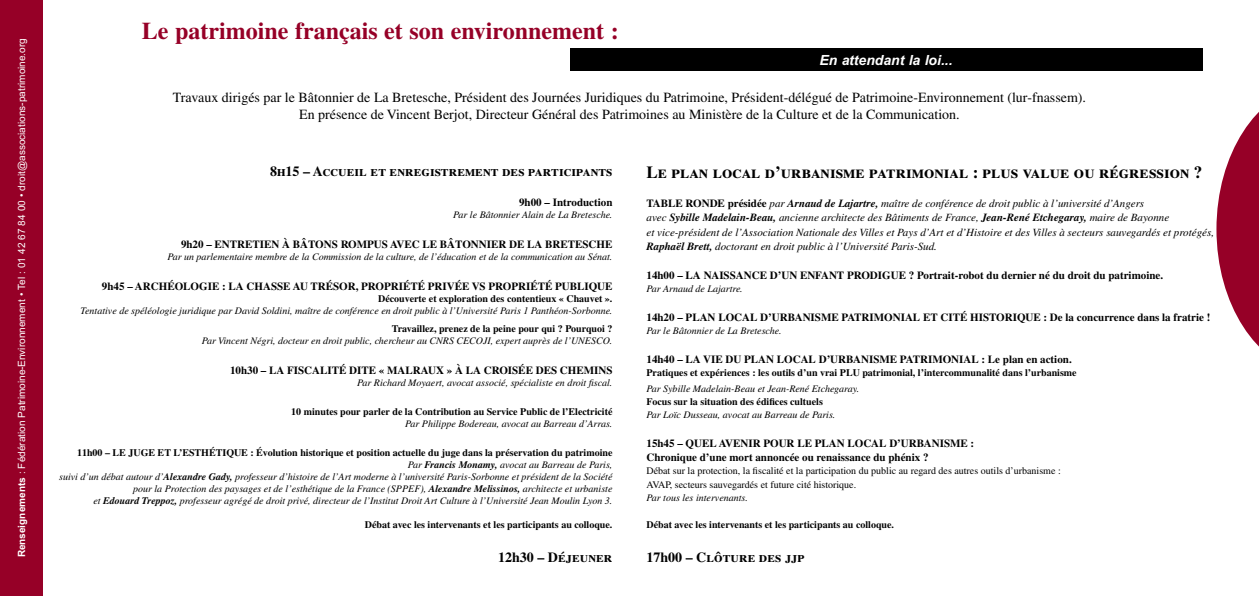
<style>
.page{position:relative;width:1259px;height:596px;background:#fff}
.page>*{position:absolute;margin:0;border:0;box-sizing:border-box;transform-origin:0 0}
.t1{font:700 24px "Times";color:#960027}
.t2{font:17px "Times Bold SC";color:#000}
.t3{font:14px/16.8px "Times";color:#000;text-align:center}
.t4{font:14px "Times Bold SC";color:#000}
.t5{font:italic 700 14px "Arial";color:#fff}
.t6{font:700 11px/14.4px "Times";color:#000}
.t7{font:italic 11px/14.4px "Times";color:#000}
.t8{font:italic 10px/12px "Times";color:#000;text-align:right}
.t9{font:700 10px "Times";color:#000}
.t10{font:10px/13.2px "Times";color:#000}
.t11{font:10px "Arial";color:#fff}
.s1{font-weight:700}
.s2{font-family:"Times";font-weight:700}
.s3{font-weight:700;font-style:normal}
</style>
<div class="page">
<svg style="left:1216px;top:112px;width:43px;height:235px"></svg>
<div style="left:0;top:0;width:43px;height:595px;background:#960027"></div>
<div style="left:570px;top:48px;width:632px;height:23px;background:#000"></div>
<p class="t11" style="left:16px;top:557px;width:520px;rotate:-90deg"><span class="s1">Renseignements</span> : Fédération Patrimoine-Environnement • Tel : 01 42 67 84 00 • droit@associations-patrimoine.org</p>
<h1 class="t1" style="left:142px;top:16px;width:478px">Le patrimoine français et son environnement :</h1>
<h3 class="t5" style="left:819px;top:51px;width:135px">En attendant la loi...</h3>
<p class="t3" style="left:173px;top:88px;width:914px">Travaux dirigés par le Bâtonnier de La Bretesche, Président des Journées Juridiques du Patrimoine, Président-délégué de Patrimoine-Environnement (lur-fnassem).<br>En présence de Vincent Berjot, Directeur Général des Patrimoines au Ministère de la Culture et de la Communication.</p>
<h3 class="t4" style="left:270px;top:162px;width:344px"><span class="s2">8</span>h<span class="s2">15</span> – Accueil et enregistrement des participants</h3>
<p class="t6" style="left:519px;top:194px;width:95px">9h00 – Introduction</p>
<p class="t8" style="left:453px;top:208px;width:161px">Par le Bâtonnier Alain de La Bretesche.</p>
<p class="t6" style="left:181px;top:236px;width:433px">9h20 – ENTRETIEN À BÂTONS ROMPUS AVEC LE BÂTONNIER DE LA BRETESCHE</p>
<p class="t8" style="left:167px;top:250px;width:446px">Par un parlementaire membre de la Commission de la culture, de l’éducation et de la communication au Sénat.</p>
<p class="t6" style="left:102px;top:279px;width:512px">9h45 – ARCHÉOLOGIE : LA CHASSE AU TRÉSOR, PROPRIÉTÉ PRIVÉE VS PROPRIÉTÉ PUBLIQUE</p>
<p class="t9" style="left:378px;top:292px;width:236px">Découverte et exploration des contentieux « Chauvet ».</p>
<p class="t8" style="left:81px;top:304px;width:533px">Tentative de spéléologie juridique par David Soldini, maître de conférence en droit public à l’Université Paris 1 Panthéon-Sorbonne.</p>
<p class="t9" style="left:392px;top:322px;width:222px">Travaillez, prenez de la peine pour qui ? Pourquoi ?</p>
<p class="t8" style="left:202px;top:334px;width:412px">Par Vincent Négri, docteur en droit public, chercheur au CNRS CECOJI, expert auprès de l’UNESCO.</p>
<p class="t6" style="left:230px;top:362px;width:384px">10h30 – LA FISCALITÉ DITE « MALRAUX » À LA CROISÉE DES CHEMINS</p>
<p class="t8" style="left:357px;top:376px;width:257px">Par Richard Moyaert, avocat associé, spécialiste en droit fiscal.</p>
<p class="t9" style="left:291px;top:405px;width:323px">10 minutes pour parler de la Contribution au Service Public de l’Electricité</p>
<p class="t8" style="left:405px;top:417px;width:209px">Par Philippe Bodereau, avocat au Barreau d’Arras.</p>
<p class="t8" style="left:59px;top:446px;width:555px"><span class="s3">11h00 – LE JUGE ET L’ESTHÉTIQUE : Évolution historique et position actuelle du juge dans la préservation du patrimoine<br></span>Par <span class="s1">Francis Monamy,</span> avocat au Barreau de Paris,<br>suivi d’un débat autour d’<span class="s1">Alexandre Gady,</span> professeur d’histoire de l’Art moderne à l’université Paris-Sorbonne et président de la Société pour la Protection des paysages et de l’esthétique de la France (SPPEF), <span class="s1">Alexandre Melissinos,</span> architecte et urbaniste<br>et <span class="s1">Edouard Treppoz,</span> professeur agrégé de droit privé, directeur de l’Institut Droit Art Culture à l’Université Jean Moulin Lyon 3.</p>
<p class="t9" style="left:365px;top:518px;width:249px">Débat avec les intervenants et les participants au colloque.</p>
<h3 class="t4" style="left:498px;top:548px;width:116px"><span class="s2">12h30 –</span> Déjeuner</h3>
<h2 class="t2" style="left:646px;top:162px;width:557px">Le plan local d’urbanisme patrimonial : plus value ou régression ?</h2>
<p class="t6" style="left:646px;top:195px;width:15px">Table</p>
<p class="t6" style="left:685px;top:195px;width:9px">ronde</p>
<p class="t7" style="left:646px;top:196px;width:569px;text-indent:81px"><span class="s3">présidée</span> par <span class="s1">Arnaud de Lajartre,</span> maître de conférence de droit public à l’université d’Angers<br>avec <span class="s1">Sybille Madelain-Beau,</span> ancienne architecte des Bâtiments de France, <span class="s1">Jean-René Etchegaray,</span> maire de Bayonne<br>et vice-président de l’Association Nationale des Villes et Pays d’Art et d’Histoire et des Villes à secteurs sauvegardés et protégés, <span class="s1">Raphaël Brett,</span> doctorant en droit public à l’Université Paris-Sud.</p>
<p class="t6" style="left:646px;top:267px;width:518px">14h00 – LA NAISSANCE D’UN ENFANT PRODIGUE ? Portrait-robot du dernier né du droit du patrimoine.</p>
<p class="t8" style="left:646px;top:282px;width:98px">Par Arnaud de Lajartre.</p>
<p class="t6" style="left:646px;top:309px;width:565px">14h20 – PLAN LOCAL D’URBANISME PATRIMONIAL ET CITÉ HISTORIQUE : De la concurrence dans la fratrie !</p>
<p class="t8" style="left:646px;top:324px;width:137px">Par le Bâtonnier de La Bretesche.</p>
<p class="t6" style="left:646px;top:351px;width:427px">14h40 – LA VIE DU PLAN LOCAL D’URBANISME PATRIMONIAL : Le plan en action.</p>
<p class="t9" style="left:646px;top:366px;width:432px">Pratiques et expériences : les outils d’un vrai PLU patrimonial, l’intercommunalité dans l’urbanisme</p>
<p class="t8" style="left:646px;top:382px;width:214px">Par Sybille Madelain-Beau et Jean-René Etchegaray.</p>
<p class="t9" style="left:646px;top:395px;width:178px">Focus sur la situation des édifices cultuels</p>
<p class="t8" style="left:646px;top:408px;width:190px">Par Loïc Dusseau, avocat au Barreau de Paris.</p>
<p class="t6" style="left:646px;top:435px;width:329px">15h45 – QUEL AVENIR POUR LE PLAN LOCAL D’URBANISME :<br>Chronique d’une mort annoncée ou renaissance du phénix ?</p>
<p class="t10" style="left:646px;top:464px;width:416px">Débat sur la protection, la fiscalité et la participation du public au regard des autres outils d’urbanisme :<br>AVAP, secteurs sauvegardés et future cité historique.</p>
<p class="t8" style="left:646px;top:491px;width:103px">Par tous les intervenants.</p>
<p class="t9" style="left:646px;top:518px;width:249px">Débat avec les intervenants et les participants au colloque.</p>
<h3 class="t4" style="left:646px;top:548px;width:159px"><span class="s2">17h00 –</span> Clôture des jjp</h3>
</div>
